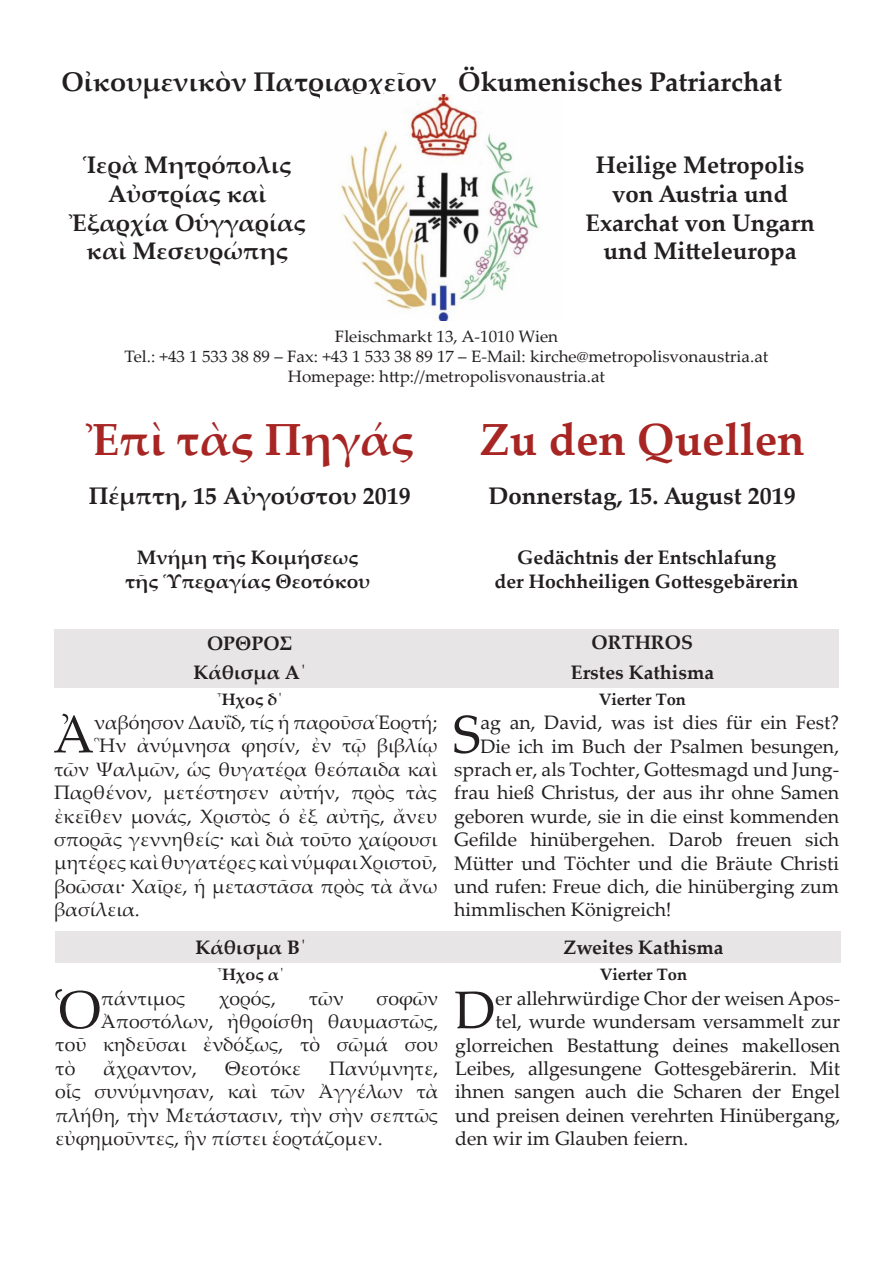
<style>
.page{position:relative;width:893px;height:1263px;background:#fff}
.page>*{position:absolute;margin:0;border:0;box-sizing:border-box;transform-origin:0 0}
.Textfelder{font:53.1px "Palatino Linotype";color:#231f20}
.t1{font:700 45px "Palatino Linotype";color:#a72624}
.t2{font:700 27px "Palatino Linotype";color:#231f20}
.t3{font:700 24px/28.8px "Palatino Linotype";color:#231f20;text-align:center}
.Textfelder-2{font:19.5px/23.4px "Palatino Linotype";color:#231f20;text-align:justify}
.Überschriften{font:700 19.5px/23.4px "Palatino Linotype";color:#231f20;text-align:center}
.t4{font:16.5px "Palatino Linotype";color:#231f20}
.t5{font:700 16.5px "Palatino Linotype";color:#231f20}
</style>
<div class="page">
<img style="left:341px;top:94px;width:198px;height:226px">
<div style="left:54px;top:629px;width:392px;height:27px;background:#e7e5e5"></div>
<div style="left:446px;top:629px;width:393px;height:27px;background:#e7e5e5"></div>
<div style="left:54px;top:656px;width:392px;height:31px;background:#e7e5e5"></div>
<div style="left:446px;top:656px;width:393px;height:31px;background:#e7e5e5"></div>
<div style="left:55px;top:932px;width:392px;height:31px;background:#e7e5e5"></div>
<div style="left:447px;top:932px;width:393px;height:31px;background:#e7e5e5"></div>
<p class="t2" style="left:61px;top:63px;width:377px">Οἰκουμενικὸν Πατριαρχεῖον</p>
<p class="t2" style="left:458px;top:63px;width:325px">Ökumenisches Patriarchat</p>
<p class="t3" style="left:69px;top:150px;width:239px">Ἱερὰ Μητρόπολις<br>Αὐστρίας καὶ<br>Ἐξαρχία Οὑγγαρίας καὶ Μεσευρώπης</p>
<p class="t3" style="left:585px;top:150px;width:231px">Heilige Metropolis von Austria und<br>Exarchat von Ungarn und Mitteleuropa</p>
<p class="t4" style="left:335px;top:325px;width:225px">Fleischmarkt 13, A-1010 Wien</p>
<p class="t4" style="left:125px;top:345px;width:645px">Tel.: +43 1 533 38 89 – Fax: +43 1 533 38 89 17 – E-Mail: kirche@metropolisvonaustria.at</p>
<p class="t4" style="left:288px;top:364px;width:319px">Homepage: http://metropolisvonaustria.at</p>
<p class="t1" style="left:86px;top:408px;width:329px">Ἐπὶ τὰς Πηγάς</p>
<p class="t1" style="left:480px;top:408px;width:326px">Zu den Quellen</p>
<p class="t3" style="left:89px;top:481px;width:323px">Πέμπτη, 15 Αὐγούστου 2019</p>
<p class="t3" style="left:489px;top:480px;width:309px">Donnerstag, 15. August 2019</p>
<p class="Überschriften" style="left:137px;top:545px;width:223px">Μνήμη τῆς Κοιμήσεως</p>
<p class="Überschriften" style="left:125px;top:568px;width:247px">τῆς Ὑπεραγίας Θεοτόκου</p>
<p class="Überschriften" style="left:495px;top:545px;width:305px">Gedächtnis der Entschlafung<br>der Hochheiligen Gottesgebärerin</p>
<p class="Überschriften" style="left:207px;top:631px;width:87px">ΟΡΘΡΟΣ</p>
<p class="Überschriften" style="left:591px;top:630px;width:103px">ORTHROS</p>
<p class="Überschriften" style="left:193px;top:660px;width:115px">Κάθισμα Α΄</p>
<p class="Überschriften" style="left:571px;top:660px;width:145px">Erstes Kathisma</p>
<p class="t5" style="left:217px;top:687px;width:67px">Ἦχος δ΄</p>
<p class="t5" style="left:599px;top:687px;width:89px">Vierter Ton</p>
<p class="Textfelder" style="left:53px;top:697px;width:42px">Ἀ</p>
<p class="Textfelder-2" style="left:94px;top:710px;width:345px">ναβόησον Δαυΐδ, τίς ἡ παροῦσαἙορτή;</p>
<p class="Textfelder-2" style="left:94px;top:733px;width:345px">Ἣν ἀνύμνησα φησίν, ἐν τῷ βιβλίῳ</p>
<p class="Textfelder-2" style="left:54px;top:757px;width:384px">τῶν Ψαλμῶν, ὡς θυγατέρα θεόπαιδα καὶ</p>
<p class="Textfelder-2" style="left:54px;top:780px;width:385px">Παρθένον, μετέστησεν αὐτήν, πρὸς τὰς</p>
<p class="Textfelder-2" style="left:54px;top:803px;width:384px">ἐκεῖθεν μονάς, Χριστὸς ὁ ἐξ αὐτῆς, ἄνευ</p>
<p class="Textfelder-2" style="left:54px;top:827px;width:384px">σπορᾶς γεννηθείς· καὶ διὰ τοῦτο χαίρουσι</p>
<p class="Textfelder-2" style="left:54px;top:850px;width:384px">μητέρες καὶ θυγατέρες καὶ νύμφαι Χριστοῦ,</p>
<p class="Textfelder-2" style="left:54px;top:874px;width:385px">βοῶσαι· Χαῖρε, ἡ μεταστᾶσα πρὸς τὰ ἄνω</p>
<p class="Textfelder-2" style="left:54px;top:897px;width:87px">βασίλεια.</p>
<p class="Textfelder" style="left:453px;top:697px;width:29px">S</p>
<p class="Textfelder-2" style="left:480px;top:710px;width:360px">ag an, David, was ist dies für ein Fest?</p>
<p class="Textfelder-2" style="left:480px;top:733px;width:360px">Die ich im Buch der Psalmen besungen,</p>
<p class="Textfelder-2" style="left:454px;top:757px;width:386px">sprach er, als Tochter, Gottesmagd und Jung-</p>
<p class="Textfelder-2" style="left:454px;top:780px;width:386px">frau hieß Christus, der aus ihr ohne Samen</p>
<p class="Textfelder-2" style="left:454px;top:804px;width:386px">geboren wurde, sie in die einst kommenden</p>
<p class="Textfelder-2" style="left:454px;top:827px;width:386px">Gefilde hinübergehen. Darob freuen sich</p>
<p class="Textfelder-2" style="left:454px;top:850px;width:386px">Mütter und Töchter und die Bräute Christi</p>
<p class="Textfelder-2" style="left:454px;top:874px;width:386px">und rufen: Freue dich, die hinüberging zum</p>
<p class="Textfelder-2" style="left:454px;top:897px;width:219px">himmlischen Königreich!</p>
<p class="Überschriften" style="left:196px;top:935px;width:112px">Κάθισμα Β΄</p>
<p class="Überschriften" style="left:563px;top:935px;width:162px">Zweites Kathisma</p>
<p class="t5" style="left:217px;top:963px;width:69px">Ἦχος α΄</p>
<p class="t5" style="left:600px;top:963px;width:89px">Vierter Ton</p>
<p class="Textfelder" style="left:55px;top:972px;width:48px">Ὁ</p>
<p class="Textfelder-2" style="left:101px;top:985px;width:86px">πάντιμος</p>
<p class="Textfelder-2" style="left:218px;top:985px;width:59px">χορός,</p>
<p class="Textfelder-2" style="left:309px;top:985px;width:36px">τῶν</p>
<p class="Textfelder-2" style="left:377px;top:985px;width:63px">σοφῶν</p>
<p class="Textfelder-2" style="left:101px;top:1009px;width:339px">Ἀποστόλων, ἠθροίσθη θαυμαστῶς,</p>
<p class="Textfelder-2" style="left:55px;top:1032px;width:384px">τοῦ κηδεῦσαι ἐνδόξως, τὸ σῶμά σου</p>
<p class="Textfelder-2" style="left:55px;top:1056px;width:22px">τὸ</p>
<p class="Textfelder-2" style="left:103px;top:1056px;width:95px">ἄχραντον,</p>
<p class="Textfelder-2" style="left:225px;top:1056px;width:78px">Θεοτόκε</p>
<p class="Textfelder-2" style="left:55px;top:1056px;width:384px;text-indent:274px">Πανύμνητε, οἷς συνύμνησαν, καὶ τῶν Ἀγγέλων τὰ πλήθη, τὴν Μετάστασιν, τὴν σὴν σεπτῶς εὐφημοῦντες, ἣν πίστει ἑορτάζομεν.</p>
<p class="Textfelder" style="left:455px;top:972px;width:43px">D</p>
<p class="Textfelder-2" style="left:496px;top:986px;width:346px">er allehrwürdige Chor der weisen Apos-</p>
<p class="Textfelder-2" style="left:496px;top:1009px;width:346px">tel, wurde wundersam versammelt zur</p>
<p class="Textfelder-2" style="left:455px;top:1032px;width:386px">glorreichen Bestattung deines makellosen</p>
<p class="Textfelder-2" style="left:455px;top:1056px;width:386px">Leibes, allgesungene Gottesgebärerin. Mit</p>
<p class="Textfelder-2" style="left:455px;top:1079px;width:386px">ihnen sangen auch die Scharen der Engel</p>
<p class="Textfelder-2" style="left:455px;top:1103px;width:386px">und preisen deinen verehrten Hinübergang,</p>
<p class="Textfelder-2" style="left:455px;top:1126px;width:234px">den wir im Glauben feiern.</p>
</div>
